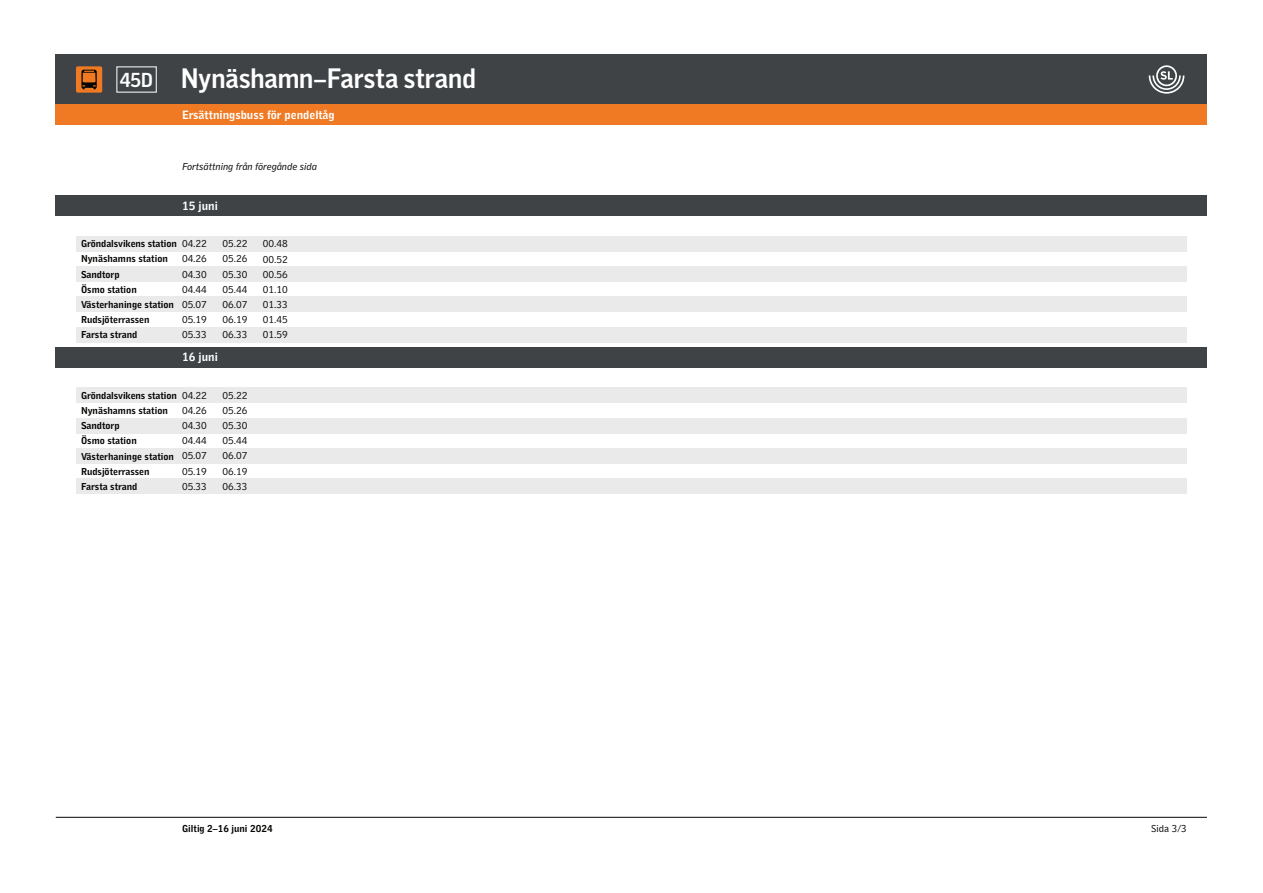
<style>
.page{position:relative;width:1263px;height:893px;background:#fff}
.page>*{position:absolute;margin:0;border:0;box-sizing:border-box;transform-origin:0 0}
.t1{font:700 26.7px "SL Gothic Display";letter-spacing:-.005em;color:#fff}
.t2{font:700 12.15px "SL Gothic Timetable 2";color:#fff}
.t3{font:700 10.05px/15.1px "SL Gothic Timetable 2";color:#040503}
.t4{font:10.05px/15.1px "SL Gothic Timetable 2";color:#040503;text-align:justify}
.t5{font:italic 10.05px "SL Gothic Timetable 2";color:#040503}
.s1{font-size:19.2px}
</style>
<div class="page">
<hr style="left:56px;top:817px;width:1151px;height:1px;background:#040503">
<div style="left:56px;top:54px;width:1151px;height:51px;background:#3f4346"></div>
<div style="left:56px;top:105px;width:1151px;height:20px;background:#ef7a23"></div>
<svg style="left:1149px;top:65px;width:35px;height:29px"></svg>
<div style="left:76px;top:66px;width:26px;height:27px;background:#ef7a23;border-radius:2px"></div>
<svg style="left:81px;top:70px;width:16px;height:19px"></svg>
<div style="left:56px;top:196px;width:1151px;height:20px;background:#3f4346"></div>
<div style="left:56px;top:347px;width:1151px;height:20px;background:#3f4346"></div>
<div style="left:76px;top:327px;width:1111px;height:15px;background:#e9eae9"></div>
<div style="left:76px;top:236px;width:1111px;height:15px;background:#e9eae9"></div>
<div style="left:76px;top:266px;width:1111px;height:15px;background:#e9eae9"></div>
<div style="left:76px;top:297px;width:1111px;height:15px;background:#e9eae9"></div>
<div style="left:76px;top:478px;width:1111px;height:15px;background:#e9eae9"></div>
<div style="left:76px;top:387px;width:1111px;height:16px;background:#e9eae9"></div>
<div style="left:76px;top:418px;width:1111px;height:15px;background:#e9eae9"></div>
<div style="left:76px;top:448px;width:1111px;height:15px;background:#e9eae9"></div>
<h1 class="t1" style="left:120px;top:63px;width:357px"><span class="s1">45D</span> Nynäshamn–Farsta strand</h1>
<p class="t2" style="left:182px;top:111px;width:154px">Ersättningsbuss för pendeltåg</p>
<p class="t5" style="left:182px;top:163px;width:136px">Fortsättning från föregånde sida</p>
<p class="t2" style="left:182px;top:202px;width:37px">15 juni</p>
<p class="t4" style="left:182px;top:236px;width:26px">04.22<br>04.26<br>04.30<br>04.44<br>05.07<br>05.19<br>05.33</p>
<p class="t3" style="left:81px;top:237px;width:97px">Gröndalsvikens station<br>Nynäshamns station<br>Sandtorp<br>Ösmo station<br>Västerhaninge station<br>Rudsjöterrassen<br>Farsta strand</p>
<p class="t4" style="left:222px;top:236px;width:26px">05.22<br>05.26<br>05.30<br>05.44<br>06.07<br>06.19<br>06.33</p>
<p class="t2" style="left:182px;top:353px;width:37px">16 juni</p>
<p class="t4" style="left:182px;top:388px;width:26px">04.22<br>04.26<br>04.30<br>04.44<br>05.07<br>05.19<br>05.33</p>
<p class="t3" style="left:81px;top:389px;width:97px">Gröndalsvikens station<br>Nynäshamns station<br>Sandtorp<br>Ösmo station<br>Västerhaninge station<br>Rudsjöterrassen<br>Farsta strand</p>
<p class="t4" style="left:222px;top:388px;width:26px">05.22<br>05.26<br>05.30<br>05.44<br>06.07<br>06.19<br>06.33</p>
<p class="t4" style="left:263px;top:236px;width:26px">00.48<br>00.52<br>00.56<br>01.10<br>01.33<br>01.45<br>01.59</p>
<p class="t3" style="left:182px;top:822px;width:92px">Giltig 2–16 juni 2024</p>
<p class="t4" style="left:1151px;top:821px;width:37px">Sida 3/3</p>
</div>
